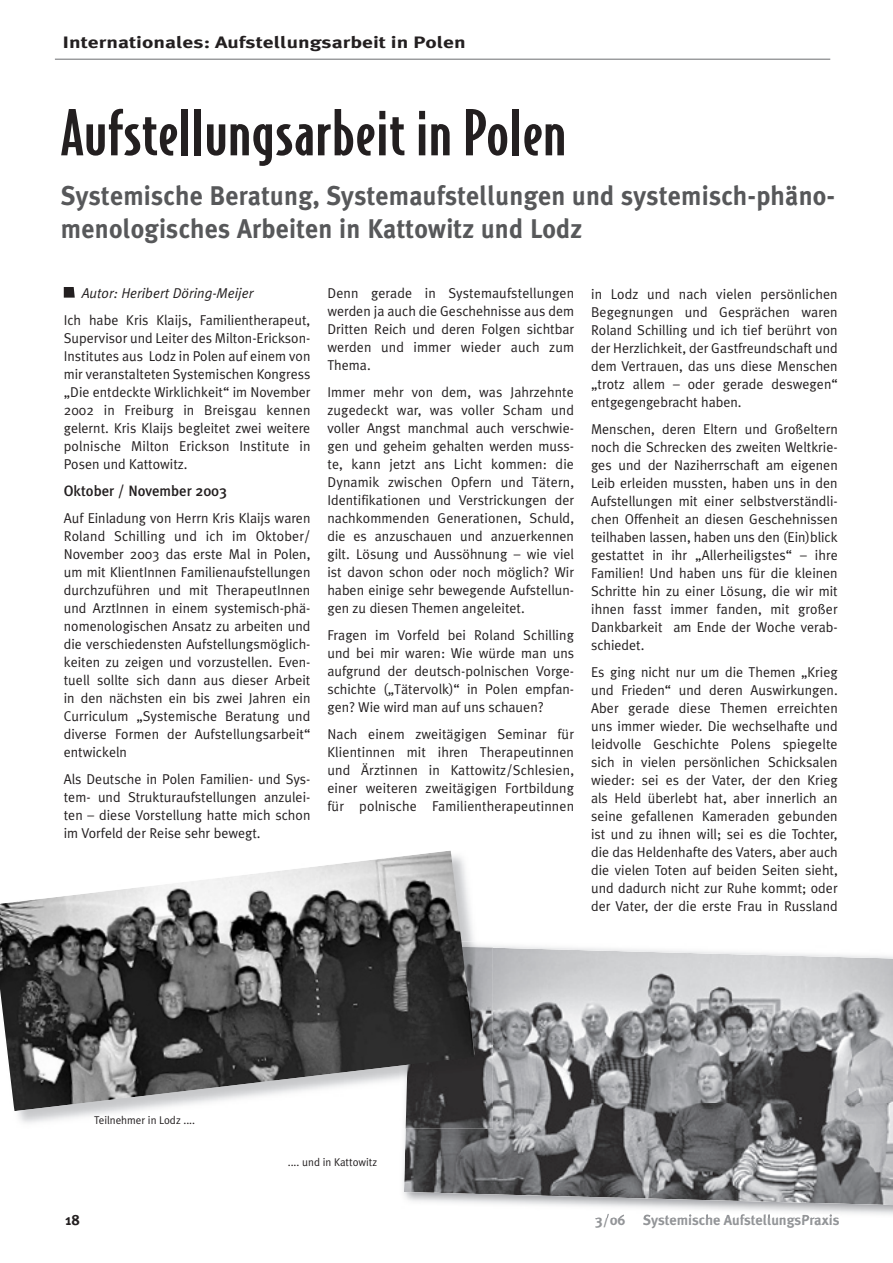
<style>
.page{position:relative;width:893px;height:1263px;background:#fff}
.page>*{position:absolute;margin:0;border:0;box-sizing:border-box;transform-origin:0 0}
.t1{font:500 60px "Bodega Sans";letter-spacing:.01em;color:#231f20;scale:1.1 1}
.t2{font:700 27px/33px "Meta Plus";letter-spacing:.01em;color:#57585a;scale:.95 1}
.t3{font:700 16.5px "Meta Plus";color:#231f20;scale:1.3 1}
.t4{font:700 15px "Meta Plus";letter-spacing:-.005em;color:#939598;scale:.96 1}
.t5{font:500 15px "Meta Plus";color:#231f20}
.t6{font:700 15px "Meta Plus";color:#231f20;scale:.96 1}
.t7{font:14.25px/18px "Meta Plus Normal";color:#231f20;text-align:justify}
.t8{font:italic 14.25px "Meta Plus Normal";color:#231f20}
.t9{font:11.25px "Meta Plus Normal";color:#231f20}
</style>
<div class="page">
<hr style="left:55px;top:59px;width:775px;height:1px;background:#6c6d70">
<svg style="left:64px;top:287px;width:11px;height:11px"></svg>
<img style="left:597px;top:1214px;width:28px;height:4px">
<img style="left:643px;top:1214px;width:196px;height:4px">
<img style="left:404px;top:1103px;width:489px;height:102px">
<img style="left:493px;top:948px;width:400px;height:155px">
<img style="left:406px;top:945px;width:87px;height:183px">
<img style="left:0;top:850px;width:475px;height:261px">
<p class="t3" style="left:62px;top:33px;width:312px">Internationales: Aufstellungsarbeit in Polen</p>
<h1 class="t1" style="left:61px;top:97px;width:461px">Aufstellungsarbeit in Polen</h1>
<h2 class="t2" style="left:61px;top:179px;width:817px">Systemische Beratung, Systemaufstellungen und systemisch-phäno&shy;menologisches Arbeiten in Kattowitz und Lodz</h2>
<p class="t8" style="left:82px;top:284px;width:173px">Autor: Heribert Döring-Meijer</p>
<p class="t7" style="left:64px;top:310px;width:248px">Ich habe Kris Klaijs, Familientherapeut, Supervisor und Leiter des Milton-Erickson-Institutes aus Lodz in Polen auf einem von mir veranstalteten Systemischen Kongress „Die entdeckte Wirklichkeit“ im November 2002 in Freiburg in Breisgau kennen gelernt. Kris Klaijs begleitet zwei weitere polnische Milton Erickson Institute in Posen und Kattowitz.</p>
<p class="t5" style="left:64px;top:482px;width:165px">Oktober / November 2003</p>
<p class="t7" style="left:64px;top:508px;width:248px">Auf Einladung von Herrn Kris Klaijs waren Roland Schilling und ich im Oktober/ November 2003 das erste Mal in Polen, um mit KlientInnen Familienaufstellungen durchzuführen und mit TherapeutInnen und ArztInnen in einem systemisch-phä&shy;nomenologischen Ansatz zu arbeiten und die verschiedensten Aufstellungsmöglich&shy;keiten zu zeigen und vorzustellen. Even&shy;tuell sollte sich dann aus dieser Arbeit in den nächsten ein bis zwei Jahren ein Curriculum „Systemische Beratung und diverse Formen der Aufstellungsarbeit“ entwickeln</p>
<p class="t7" style="left:64px;top:769px;width:248px">Als Deutsche in Polen Familien- und Sys&shy;tem- und Strukturaufstellungen anzulei&shy;ten – diese Vorstellung hatte mich schon im Vorfeld der Reise sehr bewegt.</p>
<p class="t7" style="left:327px;top:283px;width:248px">Denn gerade in Systemaufstellungen werden ja auch die Geschehnisse aus dem Dritten Reich und deren Folgen sichtbar werden und immer wieder auch zum Thema.</p>
<p class="t7" style="left:327px;top:382px;width:248px">Immer mehr von dem, was Jahrzehnte zugedeckt war, was voller Scham und voller Angst manchmal auch verschwie&shy;gen und geheim gehalten werden muss&shy;te, kann jetzt ans Licht kommen: die Dynamik zwischen Opfern und Tätern, Identifikationen und Verstrickungen der nachkommenden Generationen, Schuld, die es anzuschauen und anzuerkennen gilt. Lösung und Aussöhnung – wie viel ist davon schon oder noch möglich? Wir haben einige sehr bewegende Aufstellun&shy;gen zu diesen Themen angeleitet.</p>
<p class="t7" style="left:327px;top:625px;width:248px">Fragen im Vorfeld bei Roland Schilling und bei mir waren: Wie würde man uns aufgrund der deutsch-polnischen Vorge&shy;schichte („Tätervolk)“ in Polen empfan&shy;gen? Wie wird man auf uns schauen?</p>
<p class="t7" style="left:327px;top:724px;width:248px">Nach einem zweitägigen Seminar für Klientinnen mit ihren Therapeutinnen und Ärztinnen in Kattowitz/Schlesien, einer weiteren zweitägigen Fortbildung für polnische Familientherapeutinnen</p>
<p class="t7" style="left:591px;top:285px;width:248px">in Lodz und nach vielen persönlichen Begegnungen und Gesprächen waren Roland Schilling und ich tief berührt von der Herzlichkeit, der Gastfreundschaft und dem Vertrauen, das uns diese Menschen „trotz allem – oder gerade deswegen“ entgegengebracht haben.</p>
<p class="t7" style="left:591px;top:420px;width:248px">Menschen, deren Eltern und Großeltern noch die Schrecken des zweiten Weltkrie&shy;ges und der Naziherrschaft am eigenen Leib erleiden mussten, haben uns in den Aufstellungen mit einer selbstverständli&shy;chen Offenheit an diesen Geschehnissen teilhaben lassen, haben uns den (Ein)blick gestattet in ihr „Allerheiligstes“ – ihre Familien! Und haben uns für die kleinen Schritte hin zu einer Lösung, die wir mit ihnen fasst immer fanden, mit großer Dankbarkeit am Ende der Woche verab&shy;schiedet.</p>
<p class="t7" style="left:591px;top:663px;width:248px">Es ging nicht nur um die Themen „Krieg und Frieden“ und deren Auswirkungen.<br>Aber gerade diese Themen erreichten uns immer wieder. Die wechselhafte und leidvolle Geschichte Polens spiegelte sich in vielen persönlichen Schicksalen wieder: sei es der Vater, der den Krieg als Held überlebt hat, aber innerlich an seine gefallenen Kameraden gebunden ist und zu ihnen will; sei es die Tochter, die das Heldenhafte des Vaters, aber auch die vielen Toten auf beiden Seiten sieht, und dadurch nicht zur Ruhe kommt; oder der Vater, der die erste Frau in Russland</p>
<p class="t9" style="left:94px;top:1114px;width:102px">Teilnehmer in Lodz ....</p>
<p class="t9" style="left:288px;top:1155px;width:91px">.... und in Kattowitz</p>
<p class="t6" style="left:66px;top:1211px;width:17px">18</p>
<p class="t4" style="left:596px;top:1211px;width:255px">3/06 Systemische AufstellungsPraxis</p>
</div>
